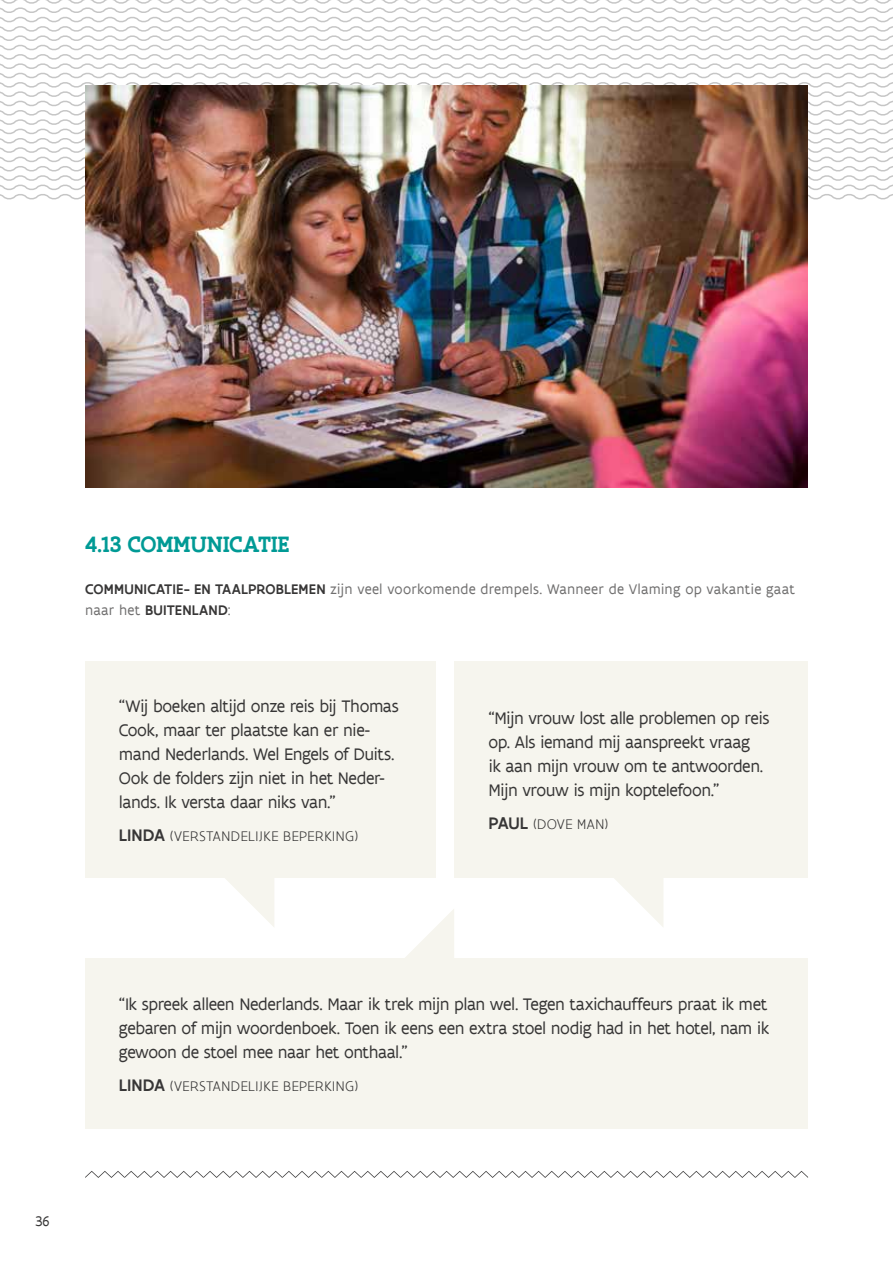
<style>
.page{position:relative;width:893px;height:1263px;background:#fff}
.page>*{position:absolute;margin:0;border:0;box-sizing:border-box;transform-origin:0 0}
.t1{font:500 24px "Flanders Art Serif";letter-spacing:.005em;color:#009a95}
.t2{font:18px/24px "Flanders Art Sans";letter-spacing:-.025em;color:#373636}
.t3{font:15px/21px "Flanders Art Sans";letter-spacing:.01em;color:#706f6f}
.t4{font:300 15px "Flanders Art Sans";letter-spacing:.01em;color:#373636}
.t5{font:15px "Flanders Art Sans";color:#373636}
.s1{font-weight:500;color:#373636}
.s2{font-weight:500;font-size:18px}
</style>
<div class="page">
<svg style="left:0;top:0;width:893px;height:200px"></svg>
<img style="left:85px;top:85px;width:723px;height:402px">
<svg style="left:85px;top:1171px;width:723px;height:7px"></svg>
<div style="left:85px;top:661px;width:351px;height:216px;background:#f6f5ee"></div>
<svg style="left:223px;top:877px;width:51px;height:50px"></svg>
<div style="left:454px;top:661px;width:354px;height:216px;background:#f6f5ee"></div>
<svg style="left:612px;top:877px;width:51px;height:50px"></svg>
<div style="left:85px;top:958px;width:723px;height:170px;background:#f6f5ee"></div>
<svg style="left:405px;top:909px;width:49px;height:49px"></svg>
<h1 class="t1" style="left:85px;top:529px;width:206px">4.13 COMMUNICATIE</h1>
<p class="t3" style="left:85px;top:579px;width:711px"><span class="s1">COMMUNICATIE- EN TAALPROBLEMEN</span> zijn veel voorkomende drempels. Wanneer de Vlaming op vakantie gaat naar het <span class="s1">BUITENLAND</span>:</p>
<p class="t2" style="left:119px;top:694px;width:282px">“Wij boeken altijd onze reis bij Thomas Cook, maar ter plaatste kan er nie&shy;mand Nederlands. Wel Engels of Duits.<br>Ook de folders zijn niet in het Neder&shy;lands. Ik versta daar niks van.”</p>
<p class="t4" style="left:119px;top:827px;width:241px"><span class="s2">LINDA</span> (VERSTANDELIJKE BEPERKING)</p>
<p class="t2" style="left:488px;top:706px;width:283px">“Mijn vrouw lost alle problemen op reis op. Als iemand mij aanspreekt vraag<br>ik aan mijn vrouw om te antwoorden.<br>Mijn vrouw is mijn koptelefoon.”</p>
<p class="t4" style="left:488px;top:815px;width:121px"><span class="s2">PAUL</span> (DOVE MAN)</p>
<p class="t5" style="left:35px;top:1212px;width:16px">36</p>
<p class="t2" style="left:119px;top:992px;width:652px">“Ik spreek alleen Nederlands. Maar ik trek mijn plan wel. Tegen taxichauffeurs praat ik met gebaren of mijn woordenboek. Toen ik eens een extra stoel nodig had in het hotel, nam ik gewoon de stoel mee naar het onthaal.”</p>
<p class="t4" style="left:119px;top:1077px;width:241px"><span class="s2">LINDA</span> (VERSTANDELIJKE BEPERKING)</p>
</div>
